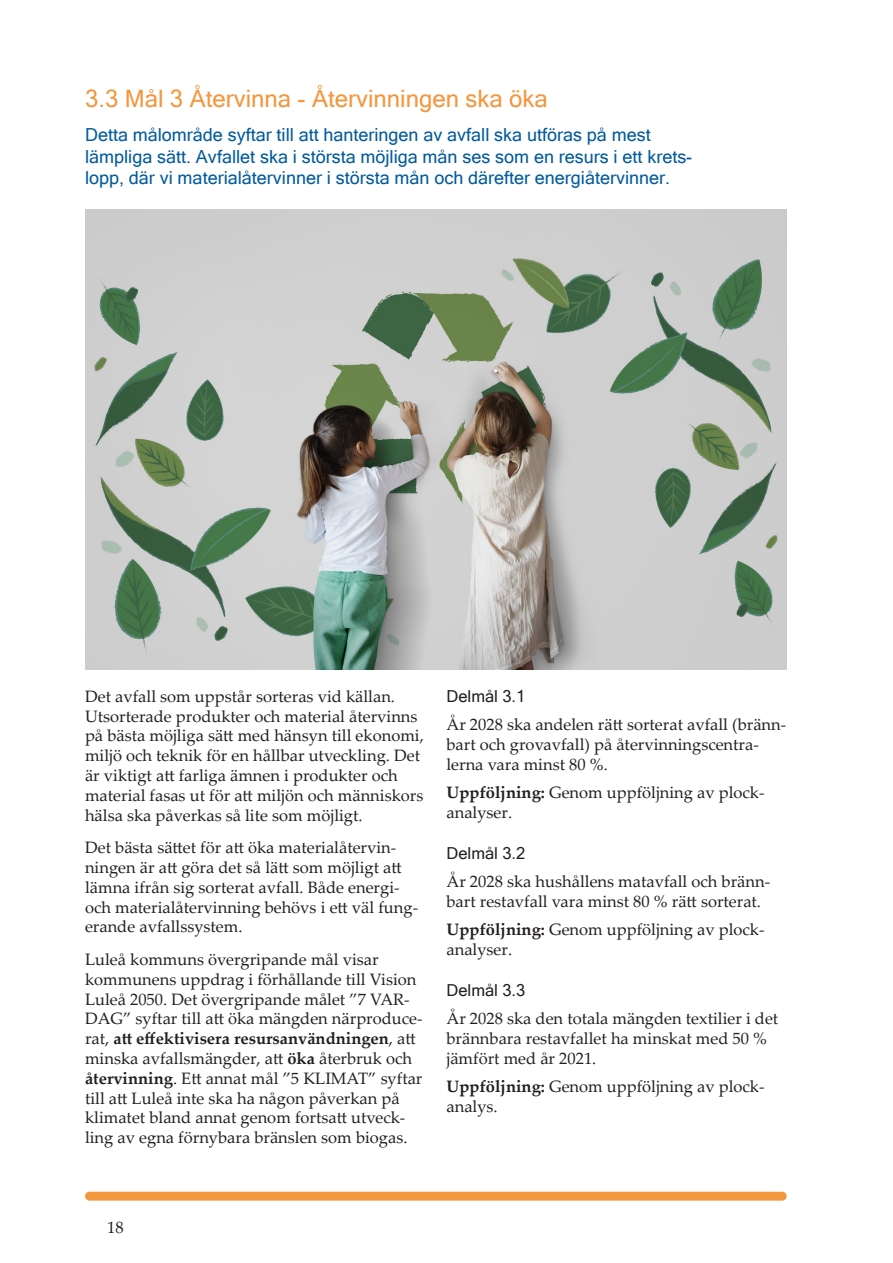
<style>
.page{position:relative;width:893px;height:1263px;background:#fff}
.page>*{position:absolute;margin:0;border:0;box-sizing:border-box;transform-origin:0 0}
.Rubrik_2{font:24px "Microsoft Sans Serif";color:#f4963d}
.t1{font:18px/21.6px "Microsoft Sans Serif";color:#015a9d}
.t2{font:16.5px/19.8px "Palatino Linotype";color:#231f20}
.t3{font:16.5px "Microsoft Sans Serif";color:#231f20}
.s1{font-weight:700}
</style>
<div class="page">
<div style="left:85px;top:1192px;width:702px;height:8px;background:#f4963d;border-radius:4px"></div>
<img style="left:85px;top:210px;width:702px;height:459px">
<p class="Rubrik_2" style="left:85px;top:83px;width:464px">3.3 Mål 3 Återvinna - Återvinningen ska öka</p>
<p class="t1" style="left:85px;top:124px;width:609px">Detta målområde syftar till att hanteringen av avfall ska utföras på mest lämpliga sätt. Avfallet ska i största möjliga mån ses som en resurs i ett krets&shy;lopp, där vi materialåtervinner i största mån och därefter energiåtervinner.</p>
<p class="t2" style="left:85px;top:686px;width:340px">Det avfall som uppstår sorteras vid källan.<br>Utsorterade produkter och material återvinns på bästa möjliga sätt med hänsyn till ekonomi, miljö och teknik för en hållbar utveckling. Det är viktigt att farliga ämnen i produkter och material fasas ut för att miljön och människors hälsa ska påverkas så lite som möjligt.</p>
<p class="t2" style="left:85px;top:837px;width:335px">Det bästa sättet för att öka materialåtervin&shy;ningen är att göra det så lätt som möjligt att lämna ifrån sig sorterat avfall. Både energi&shy;och materialåtervinning behövs i ett väl fung&shy;erande avfallssystem.</p>
<p class="t2" style="left:85px;top:949px;width:339px">Luleå kommuns övergripande mål visar kommunens uppdrag i förhållande till Vision Luleå 2050. Det övergripande målet ”7 VAR-DAG” syftar till att öka mängden närproduce&shy;rat, <span class="s1">att effektivisera resursanvändningen</span>, att minska avfallsmängder, att <span class="s1">öka</span> återbruk och <span class="s1">återvinning</span>. Ett annat mål ”5 KLIMAT” syftar till att Luleå inte ska ha någon påverkan på klimatet bland annat genom fortsatt utveck&shy;ling av egna förnybara bränslen som biogas.</p>
<p class="t3" style="left:446px;top:685px;width:80px">Delmål 3.1</p>
<p class="t2" style="left:446px;top:714px;width:341px">År 2028 ska andelen rätt sorterat avfall (bränn&shy;bart och grovavfall) på återvinningscentra&shy;lerna vara minst 80 %.</p>
<p class="t2" style="left:446px;top:782px;width:320px"><span class="s1">Uppföljning:</span> Genom uppföljning av plock&shy;analyser.</p>
<p class="t3" style="left:446px;top:842px;width:80px">Delmål 3.2</p>
<p class="t2" style="left:446px;top:871px;width:325px">År 2028 ska hushållens matavfall och bränn&shy;bart restavfall vara minst 80 % rätt sorterat.</p>
<p class="t2" style="left:446px;top:919px;width:320px"><span class="s1">Uppföljning:</span> Genom uppföljning av plock&shy;analyser.</p>
<p class="t3" style="left:446px;top:979px;width:80px">Delmål 3.3</p>
<p class="t2" style="left:446px;top:1008px;width:333px">År 2028 ska den totala mängden textilier i det brännbara restavfallet ha minskat med 50 % jämfört med år 2021.</p>
<p class="t2" style="left:446px;top:1076px;width:320px"><span class="s1">Uppföljning:</span> Genom uppföljning av plock&shy;analys.</p>
<p class="t2" style="left:107px;top:1217px;width:18px">18</p>
</div>
